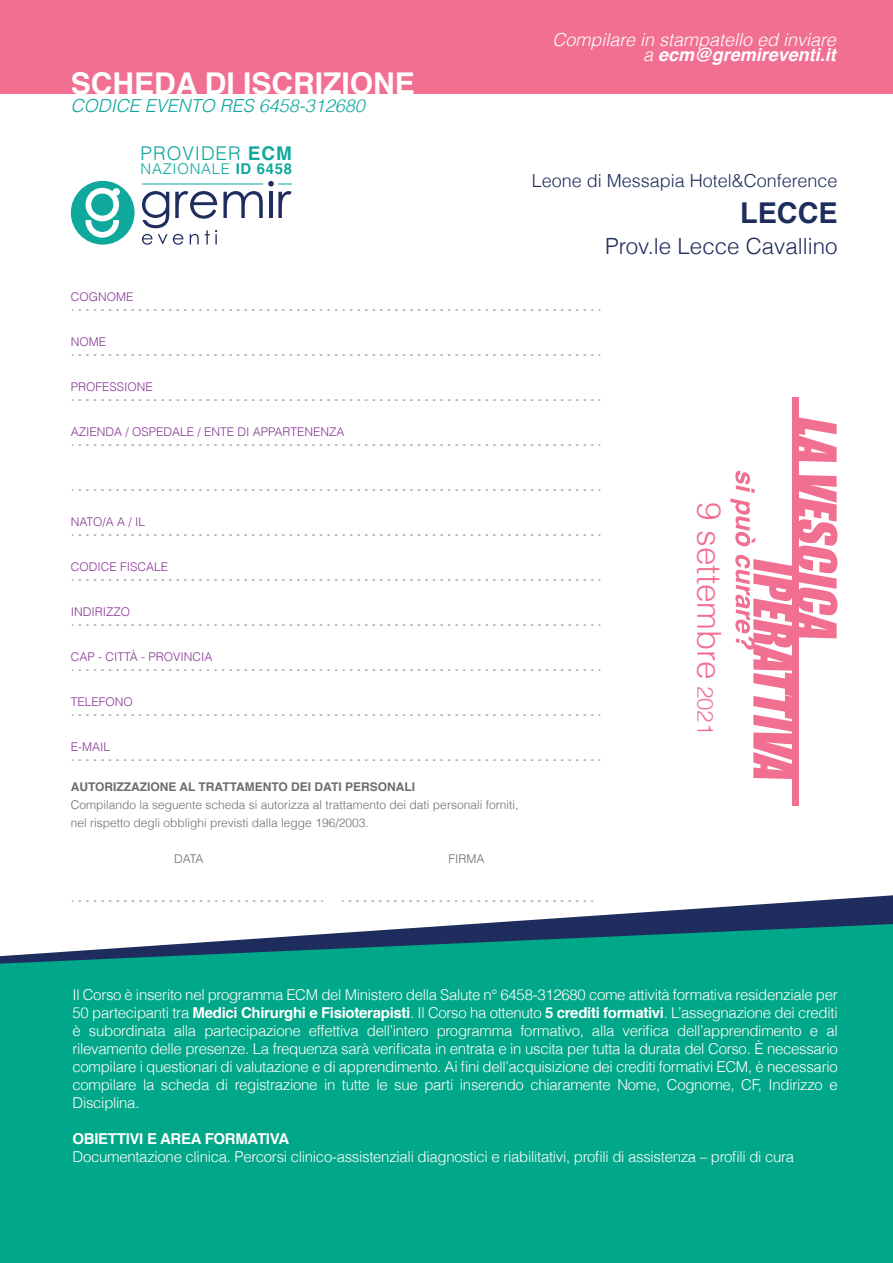
<style>
.page{position:relative;width:893px;height:1263px;background:#fff}
.page>*{position:absolute;margin:0;border:0;box-sizing:border-box;transform-origin:0 0}
.t1{font:300 33.3px "Helvetica";color:#f17092}
.t2{font:700 30px "Helvetica";color:#fff}
.t3{font:700 28.65px "Helvetica";color:#1e2d5d}
.t4{font:300 22.35px "Helvetica";color:#1e2d5d}
.t5{font:300 18.9px "Helvetica";letter-spacing:.05em;color:#0fa89d}
.t6{font:italic 300 18px/15px "Helvetica";color:#fff;text-align:right}
.t7{font:300 18px "Helvetica";color:#1e2d5d}
.t8{font:italic 300 18px "Helvetica";color:#0fa89d}
.t9{font:300 15px/18px "Helvetica";letter-spacing:-.02em;color:#fff;text-align:justify}
.t10{font:700 15px "Helvetica";letter-spacing:-.02em;color:#fff}
.t11{font:300 14.85px "Helvetica";letter-spacing:.05em;color:#0fa89d}
.t12{font:300 12px/18px "Helvetica";color:#6c6d70}
.t13{font:300 12px "Helvetica";color:#883795}
.t14{font:700 12px "Helvetica";color:#6c6d70}
.s1{font-weight:700}
.s2{font-size:22.2px}
</style>
<div class="page">
<div style="left:0;top:0;width:893px;height:94px;background:#f17092"></div>
<svg style="left:71px;top:895px;width:822px;height:29px"></svg>
<div style="left:0;top:924px;width:893px;height:339px;background:#00a788"></div>
<svg style="left:79px;top:309px;width:521px;height:2px"></svg>
<svg style="left:79px;top:354px;width:521px;height:2px"></svg>
<svg style="left:79px;top:399px;width:521px;height:2px"></svg>
<svg style="left:79px;top:444px;width:521px;height:2px"></svg>
<svg style="left:79px;top:489px;width:521px;height:2px"></svg>
<svg style="left:79px;top:534px;width:521px;height:2px"></svg>
<svg style="left:79px;top:579px;width:521px;height:2px"></svg>
<svg style="left:79px;top:624px;width:521px;height:2px"></svg>
<svg style="left:79px;top:669px;width:521px;height:2px"></svg>
<svg style="left:79px;top:714px;width:521px;height:2px"></svg>
<svg style="left:79px;top:759px;width:521px;height:2px"></svg>
<svg style="left:79px;top:900px;width:244px;height:2px"></svg>
<svg style="left:349px;top:900px;width:244px;height:2px"></svg>
<svg style="left:142px;top:191px;width:27px;height:37px"></svg>
<svg style="left:175px;top:191px;width:42px;height:28px"></svg>
<svg style="left:142px;top:234px;width:41px;height:11px"></svg>
<svg style="left:190px;top:234px;width:9px;height:10px"></svg>
<svg style="left:205px;top:230px;width:12px;height:14px"></svg>
<hr style="left:142px;top:183px;width:121px;height:1px;background:#0fa89d">
<svg style="left:223px;top:181px;width:69px;height:37px"></svg>
<svg style="left:71px;top:181px;width:64px;height:64px"></svg>
<div style="left:91px;top:194px;width:22px;height:22px;background:#0fa89d;border-radius:50%"></div>
<svg style="left:798px;top:417px;width:39px;height:45px"></svg>
<div style="left:792px;top:397px;width:6px;height:408px;background:#f17092"></div>
<svg style="left:730px;top:471px;width:107px;height:308px"></svg>
<h2 class="t2" style="left:71px;top:60px;width:345px">SCHEDA DI ISCRIZIONE</h2>
<p class="t8" style="left:71px;top:95px;width:296px">CODICE EVENTO RES 6458-312680</p>
<p class="t5" style="left:141px;top:142px;width:153px">PROVIDER <span class="s1">ECM</span></p>
<p class="t11" style="left:141px;top:160px;width:153px">NAZIONALE <span class="s1">ID 6458</span></p>
<p class="t13" style="left:71px;top:290px;width:64px">COGNOME</p>
<p class="t13" style="left:71px;top:335px;width:37px">NOME</p>
<p class="t13" style="left:71px;top:380px;width:84px">PROFESSIONE</p>
<p class="t13" style="left:71px;top:425px;width:275px">AZIENDA / OSPEDALE / ENTE DI APPARTENENZA</p>
<p class="t6" style="left:552px;top:32px;width:285px">Compilare in stampatello ed inviare a <span class="s1">ecm@gremireventi.it</span></p>
<p class="t7" style="left:532px;top:169px;width:307px">Leone di Messapia Hotel&amp;Conference</p>
<h3 class="t3" style="left:740px;top:189px;width:99px">LECCE</h3>
<h3 class="t4" style="left:605px;top:233px;width:234px">Prov.le Lecce Cavallino</h3>
<p class="t13" style="left:71px;top:515px;width:76px">NATO/A A / IL</p>
<p class="t13" style="left:71px;top:560px;width:99px">CODICE FISCALE</p>
<p class="t13" style="left:71px;top:605px;width:61px">INDIRIZZO</p>
<p class="t13" style="left:71px;top:650px;width:143px">CAP - CITTÀ - PROVINCIA</p>
<p class="t13" style="left:71px;top:695px;width:64px">TELEFONO</p>
<p class="t13" style="left:71px;top:740px;width:41px">E-MAIL</p>
<p class="t14" style="left:71px;top:776px;width:346px">AUTORIZZAZIONE AL TRATTAMENTO DEI DATI PERSONALI</p>
<p class="t12" style="left:71px;top:795px;width:449px">Compilando la seguente scheda si autorizza al trattamento dei dati personali forniti, nel rispetto degli obblighi previsti dalla legge 196/2003.</p>
<p class="t12" style="left:174px;top:849px;width:31px">DATA</p>
<p class="t12" style="left:449px;top:849px;width:38px">FIRMA</p>
<h1 class="t1" style="left:730px;top:502px;width:234px;rotate:90deg">9 settembre <span class="s2">2021</span></h1>
<p class="t9" style="left:73px;top:986px;width:767px">Il Corso è inserito nel programma ECM del Ministero della Salute n° 6458-312680 come attività formativa residenziale per 50 partecipanti tra <span class="s1">Medici Chirurghi e Fisioterapisti</span>. Il Corso ha ottenuto <span class="s1">5 crediti formativi</span>. L’assegnazione dei crediti è subordinata alla partecipazione effettiva dell’intero programma formativo, alla verifica dell’apprendimento e al rilevamento delle presenze. La frequenza sarà verificata in entrata e in uscita per tutta la durata del Corso. È necessario compilare i questionari di valutazione e di apprendimento. Ai fini dell’acquisizione dei crediti formativi ECM, è necessario compilare la scheda di registrazione in tutte le sue parti inserendo chiaramente Nome, Cognome, CF, Indirizzo e Disciplina.</p>
<p class="t10" style="left:73px;top:1127px;width:218px">OBIETTIVI E AREA FORMATIVA</p>
<p class="t9" style="left:73px;top:1148px;width:723px">Documentazione clinica. Percorsi clinico-assistenziali diagnostici e riabilitativi, profili di assistenza – profili di cura</p>
</div>
